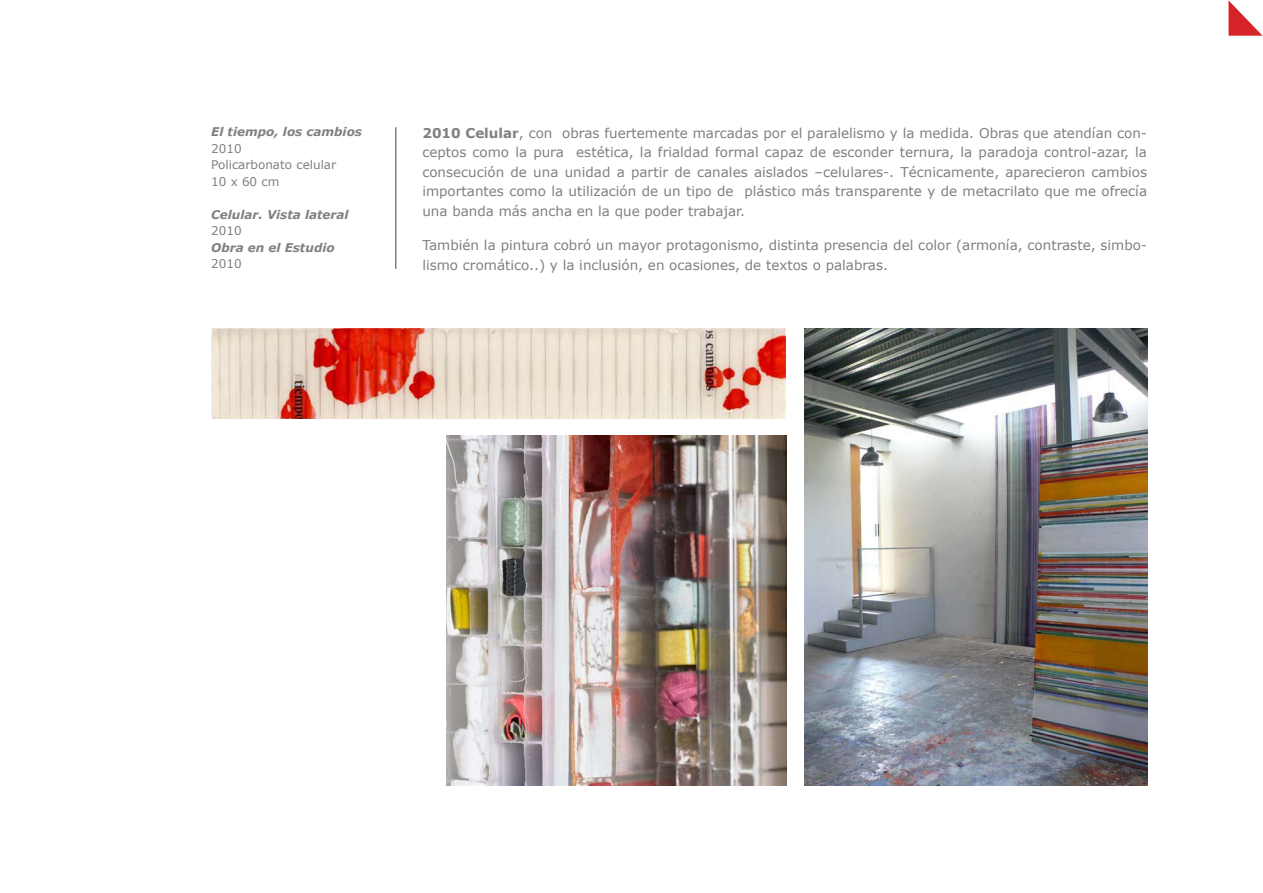
<style>
.page{position:relative;width:1263px;height:893px;background:#fff}
.page>*{position:absolute;margin:0;border:0;box-sizing:border-box;transform-origin:0 0}
.t1{font:13.5px/19.5px "Verdana";color:#808080;text-align:justify}
.t2{font:italic 700 12px "Verdana";color:#808080}
.t3{font:12px/16.5px "Verdana";color:#808080}
.s1{font-weight:700}
</style>
<div class="page">
<hr style="left:395px;top:127px;width:1px;height:142px;background:#808080">
<svg style="left:1228px;top:0;width:35px;height:36px"></svg>
<img style="left:446px;top:435px;width:341px;height:351px">
<img style="left:804px;top:329px;width:343px;height:456px">
<img style="left:211px;top:329px;width:575px;height:90px">
<p class="t2" style="left:211px;top:124px;width:152px">El tiempo, los cambios</p>
<p class="t3" style="left:211px;top:140px;width:127px">2010<br>Policarbonato celular<br>10 x 60 cm</p>
<p class="t2" style="left:211px;top:207px;width:139px">Celular. Vista lateral</p>
<p class="t3" style="left:211px;top:222px;width:32px">2010</p>
<p class="t2" style="left:211px;top:240px;width:125px">Obra en el Estudio</p>
<p class="t3" style="left:211px;top:255px;width:32px">2010</p>
<p class="t1" style="left:422px;top:123px;width:726px"><span class="s1">2010 Celular</span>, con obras fuertemente marcadas por el paralelismo y la medida. Obras que atendían con&shy;ceptos como la pura estética, la frialdad formal capaz de esconder ternura, la paradoja control-azar, la consecución de una unidad a partir de canales aislados –celulares-. Técnicamente, aparecieron cambios importantes como la utilización de un tipo de plástico más transparente y de metacrilato que me ofrecía una banda más ancha en la que poder trabajar.</p>
<p class="t1" style="left:422px;top:235px;width:726px">También la pintura cobró un mayor protagonismo, distinta presencia del color (armonía, contraste, simbo&shy;lismo cromático..) y la inclusión, en ocasiones, de textos o palabras.</p>
</div>
